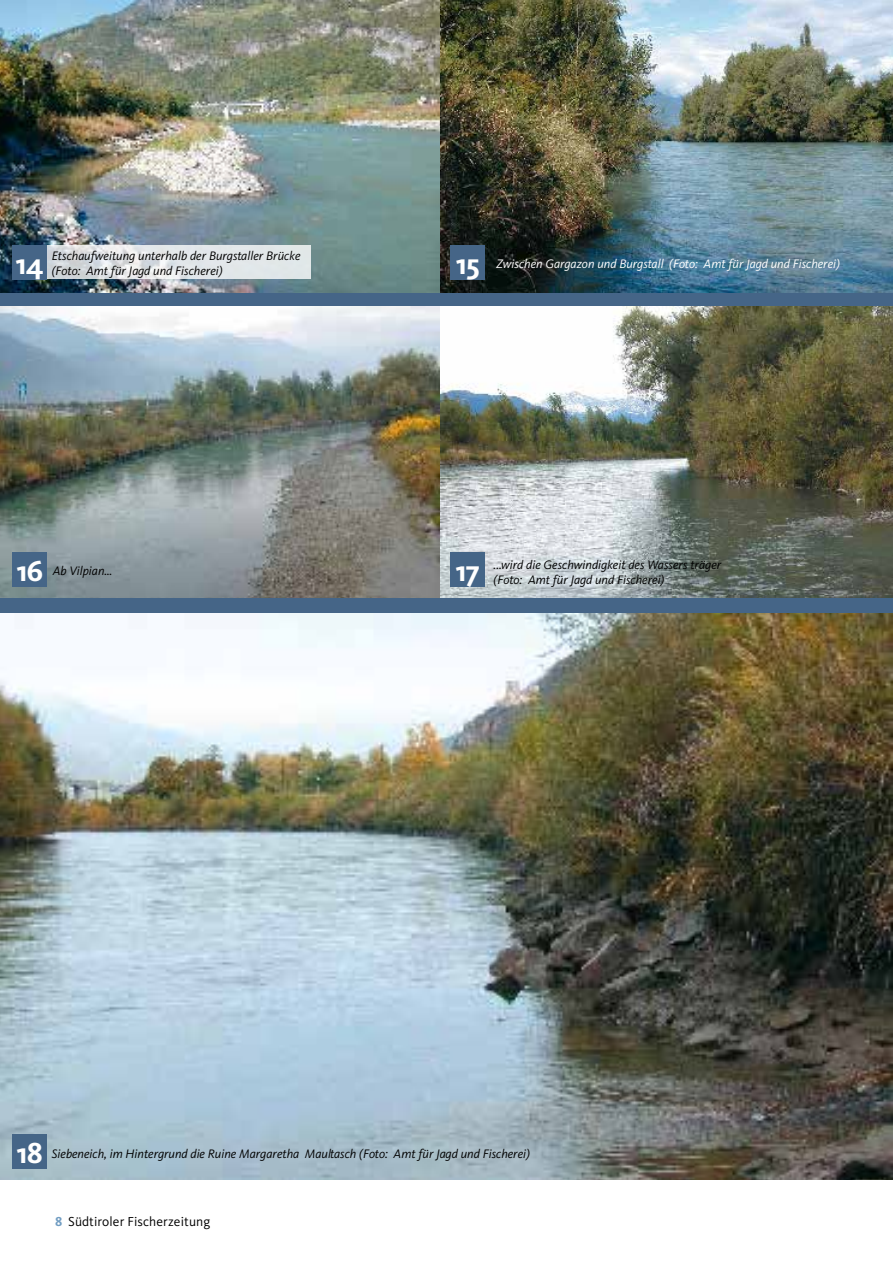
<style>
.page{position:relative;width:893px;height:1263px;background:#fff}
.page>*{position:absolute;margin:0;border:0;box-sizing:border-box;transform-origin:0 0}
.t1{font:700 30px "Kievit";letter-spacing:-.02em;color:#fff}
.t2{font:13.5px "Kievit";letter-spacing:.01em;color:#000}
.t3{font:italic 12.75px/15px "Kievit";color:#000}
.t4{font:italic 12.75px "Kievit";color:#fff}
.s1{font-weight:700;color:#719dc2}
</style>
<div class="page">
<div style="left:0;top:149px;width:893px;height:588px;background:#456587"></div>
<img style="left:0;top:0;width:893px;height:293px">
<svg style="left:47px;top:246px;width:263px;height:33px;background:#e0e4e6"></svg>
<img style="left:0;top:306px;width:893px;height:292px">
<img style="left:0;top:613px;width:893px;height:566px">
<div style="left:13px;top:245px;width:34px;height:34px;background:#456587"></div>
<div style="left:13px;top:553px;width:34px;height:34px;background:#456587"></div>
<div style="left:451px;top:245px;width:34px;height:34px;background:#456587"></div>
<div style="left:451px;top:553px;width:34px;height:34px;background:#456587"></div>
<div style="left:13px;top:1134px;width:34px;height:34px;background:#456587"></div>
<h1 class="t1" style="left:15px;top:246px;width:30px">14</h1>
<p class="t3" style="left:52px;top:248px;width:250px">Etschaufweitung unterhalb der Burgstaller Brücke (Foto: Amt für Jagd und Fischerei)</p>
<h1 class="t1" style="left:456px;top:246px;width:26px">15</h1>
<p class="t4" style="left:496px;top:256px;width:345px">Zwischen Gargazon und Burgstall (Foto: Amt für Jagd und Fischerei)</p>
<h1 class="t1" style="left:16px;top:553px;width:28px">16</h1>
<p class="t3" style="left:53px;top:564px;width:61px">Ab Vilpian…</p>
<p class="t3" style="left:494px;top:557px;width:229px">...wird die Geschwindigkeit des Wassers träger (Foto: Amt für Jagd und Fischerei)</p>
<h1 class="t1" style="left:455px;top:553px;width:26px">17</h1>
<h1 class="t1" style="left:17px;top:1135px;width:28px">18</h1>
<p class="t3" style="left:52px;top:1146px;width:480px">Siebeneich, im Hintergrund die Ruine Margaretha Maultasch (Foto: Amt für Jagd und Fischerei)</p>
<p class="t2" style="left:55px;top:1214px;width:157px"><span class="s1">8</span> Südtiroler Fischerzeitung</p>
</div>
